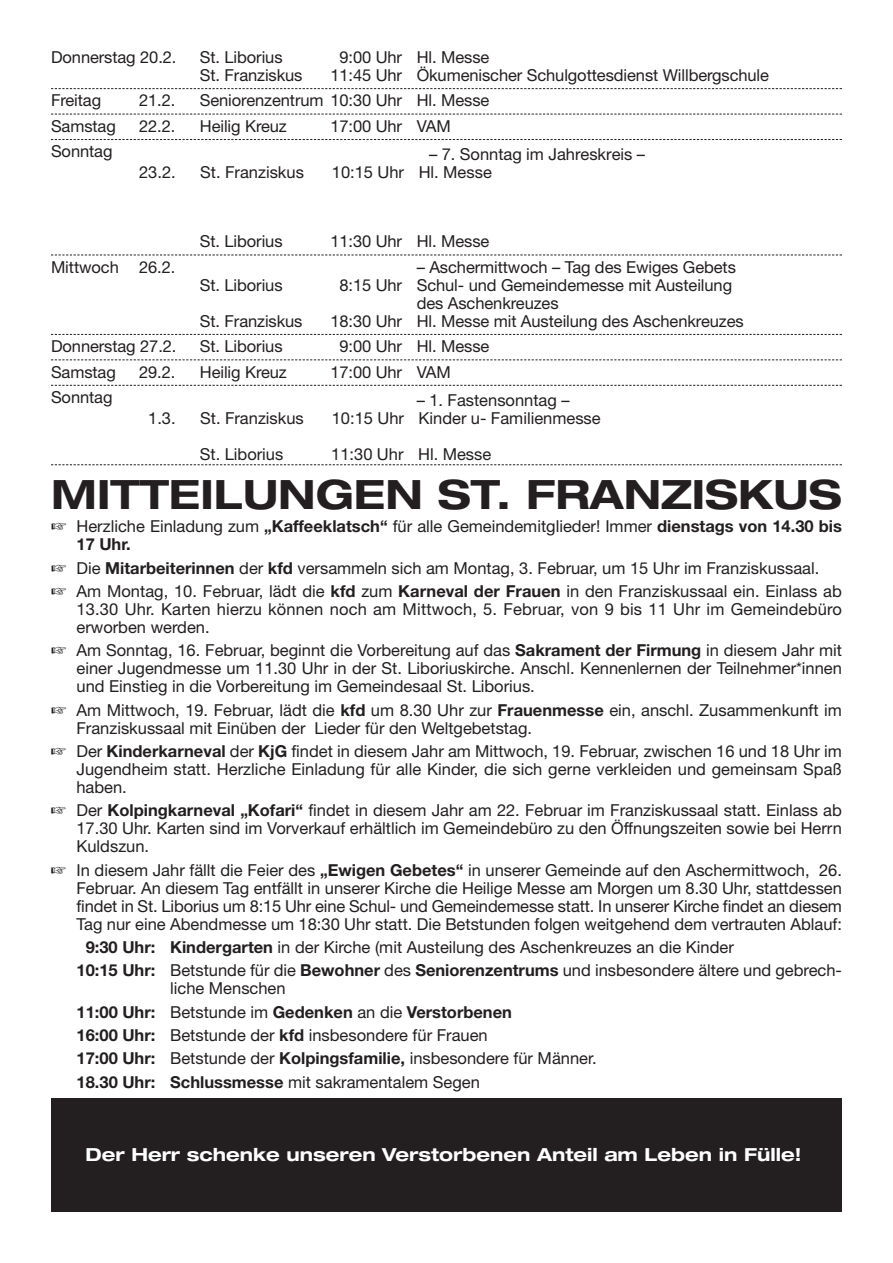
<style>
.page{position:relative;width:893px;height:1263px;background:#fff}
.page>*{position:absolute;margin:0;border:0;box-sizing:border-box;transform-origin:0 0}
.t1{font:700 expanded 40.5px "Helvetica Neue";color:#231f20}
.t2{font:700 expanded 18px "Helvetica Neue";color:#fff}
.t3{font:16.5px/18px "Helvetica Neue";color:#231f20}
.s1{font-weight:700}
</style>
<div class="page">
<div style="left:51px;top:1098px;width:791px;height:114px;background:#231f20"></div>
<svg style="left:51px;top:88px;width:791px;height:1px"></svg>
<svg style="left:51px;top:114px;width:791px;height:1px"></svg>
<svg style="left:51px;top:139px;width:791px;height:1px"></svg>
<svg style="left:51px;top:255px;width:791px;height:1px"></svg>
<svg style="left:51px;top:334px;width:791px;height:1px"></svg>
<svg style="left:51px;top:359px;width:791px;height:1px"></svg>
<svg style="left:51px;top:385px;width:791px;height:1px"></svg>
<svg style="left:51px;top:464px;width:791px;height:1px"></svg>
<p class="t3" style="left:51px;top:50px;width:127px">Donnerstag 20.2.</p>
<p class="t3" style="left:200px;top:50px;width:84px">St. Liborius</p>
<p class="t3" style="left:340px;top:50px;width:151px">9:00 Uhr Hl. Messe</p>
<p class="t3" style="left:200px;top:68px;width:104px">St. Franziskus</p>
<p class="t3" style="left:330px;top:68px;width:440px">11:45 Uhr Ökumenischer Schulgottesdienst Willbergschule</p>
<p class="t3" style="left:51px;top:93px;width:52px">Freitag</p>
<p class="t3" style="left:139px;top:93px;width:38px">21.2.</p>
<p class="t3" style="left:200px;top:93px;width:291px">Seniorenzentrum 10:30 Uhr Hl. Messe</p>
<p class="t3" style="left:51px;top:118px;width:66px">Samstag</p>
<p class="t3" style="left:139px;top:118px;width:38px">22.2.</p>
<p class="t3" style="left:200px;top:118px;width:89px">Heilig Kreuz</p>
<p class="t3" style="left:330px;top:118px;width:122px">17:00 Uhr VAM</p>
<p class="t3" style="left:51px;top:144px;width:63px">Sonntag</p>
<p class="t3" style="left:429px;top:147px;width:218px">– 7. Sonntag im Jahreskreis –</p>
<p class="t3" style="left:139px;top:165px;width:38px">23.2.</p>
<p class="t3" style="left:200px;top:165px;width:105px">St. Franziskus</p>
<p class="t3" style="left:332px;top:165px;width:161px">10:15 Uhr Hl. Messe</p>
<p class="t3" style="left:200px;top:234px;width:84px">St. Liborius</p>
<p class="t3" style="left:330px;top:234px;width:160px">11:30 Uhr Hl. Messe</p>
<p class="t3" style="left:51px;top:259px;width:126px">Mittwoch 26.2.</p>
<p class="t3" style="left:417px;top:259px;width:321px">– Aschermittwoch – Tag des Ewiges Gebets</p>
<p class="t3" style="left:200px;top:277px;width:84px">St. Liborius</p>
<p class="t3" style="left:417px;top:277px;width:317px;text-indent:-77px">8:15 Uhr Schul- und Gemeindemesse mit Austeilung des Aschenkreuzes</p>
<p class="t3" style="left:200px;top:313px;width:104px">St. Franziskus</p>
<p class="t3" style="left:330px;top:313px;width:415px">18:30 Uhr Hl. Messe mit Austeilung des Aschenkreuzes</p>
<p class="t3" style="left:51px;top:339px;width:127px">Donnerstag 27.2.</p>
<p class="t3" style="left:200px;top:339px;width:84px">St. Liborius</p>
<p class="t3" style="left:340px;top:339px;width:151px">9:00 Uhr Hl. Messe</p>
<p class="t3" style="left:51px;top:364px;width:66px">Samstag</p>
<p class="t3" style="left:139px;top:364px;width:38px">29.2.</p>
<p class="t3" style="left:200px;top:364px;width:89px">Heilig Kreuz</p>
<p class="t3" style="left:330px;top:364px;width:122px">17:00 Uhr VAM</p>
<p class="t3" style="left:51px;top:390px;width:63px">Sonntag</p>
<p class="t3" style="left:417px;top:392px;width:154px">– 1. Fastensonntag –</p>
<p class="t3" style="left:148px;top:410px;width:29px">1.3.</p>
<p class="t3" style="left:200px;top:410px;width:105px">St. Franziskus</p>
<p class="t3" style="left:332px;top:410px;width:270px">10:15 Uhr Kinder u- Familienmesse</p>
<p class="t3" style="left:200px;top:446px;width:85px">St. Liborius</p>
<p class="t3" style="left:331px;top:446px;width:161px">11:30 Uhr Hl. Messe</p>
<h1 class="t1" style="left:51px;top:480px;width:792px">MITTEILUNGEN ST. FRANZISKUS</h1>
<p class="t3" style="left:77px;top:519px;width:767px;text-indent:-25px">☞ Herzliche Einladung zum <span class="s1">„Kaffeeklatsch“</span> für alle Gemeindemitglieder! Immer <span class="s1">dienstags von 14.30 bis<br>17 Uhr.</span></p>
<p class="t3" style="left:51px;top:558px;width:792px;line-height:23.2px">☞ Die <span class="s1">Mitarbeiterinnen</span> der <span class="s1">kfd</span> versammeln sich am Montag, 3. Februar, um 15 Uhr im Franziskussaal.<br>☞ Am Montag, 10. Februar, lädt die <span class="s1">kfd</span> zum <span class="s1">Karneval der Frauen</span> in den Franziskussaal ein. Einlass ab</p>
<p class="t3" style="left:77px;top:602px;width:767px">13.30 Uhr. Karten hierzu können noch am Mittwoch, 5. Februar, von 9 bis 11 Uhr im Gemeindebüro erworben werden.</p>
<p class="t3" style="left:77px;top:643px;width:767px;text-align:justify;text-indent:-26px">☞ Am Sonntag, 16. Februar, beginnt die Vorbereitung auf das <span class="s1">Sakrament der Firmung</span> in diesem Jahr mit einer Jugendmesse um 11.30 Uhr in der St. Liboriuskirche. Anschl. Kennenlernen der Teilnehmer*innen und Einstieg in die Vorbereitung im Gemeindesaal St. Liborius.</p>
<p class="t3" style="left:76px;top:702px;width:767px;text-indent:-25px">☞ Am Mittwoch, 19. Februar, lädt die <span class="s1">kfd</span> um 8.30 Uhr zur <span class="s1">Frauenmesse</span> ein, anschl. Zusammenkunft im<br>Franziskussaal mit Einüben der Lieder für den Weltgebetstag.</p>
<p class="t3" style="left:76px;top:744px;width:767px;text-align:justify;text-indent:-25px">☞ Der <span class="s1">Kinderkarneval</span> der <span class="s1">KjG</span> findet in diesem Jahr am Mittwoch, 19. Februar, zwischen 16 und 18 Uhr im Jugendheim statt. Herzliche Einladung für alle Kinder, die sich gerne verkleiden und gemeinsam Spaß haben.</p>
<p class="t3" style="left:76px;top:803px;width:767px;text-align:justify;text-indent:-26px">☞ Der <span class="s1">Kolpingkarneval „Kofari“</span> findet in diesem Jahr am 22. Februar im Franziskussaal statt. Einlass ab 17.30 Uhr. Karten sind im Vorverkauf erhältlich im Gemeindebüro zu den Öffnungszeiten sowie bei Herrn Kuldszun.</p>
<p class="t3" style="left:76px;top:862px;width:767px;text-align:justify;text-indent:-26px">☞ In diesem Jahr fällt die Feier des <span class="s1">„Ewigen Gebetes“</span> in unserer Gemeinde auf den Aschermittwoch, 26.<br>Februar. An diesem Tag entfällt in unserer Kirche die Heilige Messe am Morgen um 8.30 Uhr, stattdessen findet in St. Liborius um 8:15 Uhr eine Schul- und Gemeindemesse statt. In unserer Kirche findet an diesem Tag nur eine Abendmesse um 18:30 Uhr statt. Die Betstunden folgen weitgehend dem vertrauten Ablauf:</p>
<p class="t3" style="left:77px;top:937px;width:767px;line-height:23.2px;text-indent:9px"><span class="s1">9:30 Uhr: Kindergarten</span> in der Kirche (mit Austeilung des Aschenkreuzes an die Kinder<br><span class="s1">10:15 Uhr:</span> Betstunde für die <span class="s1">Bewohner</span> des <span class="s1">Seniorenzentrums</span> und insbesondere ältere und gebrech-</p>
<p class="t3" style="left:77px;top:978px;width:521px;line-height:23.2px;text-indent:94px">liche Menschen<br><span class="s1">11:00 Uhr:</span> Betstunde im <span class="s1">Gedenken</span> an die <span class="s1">Verstorbenen<br>16:00 Uhr:</span> Betstunde der <span class="s1">kfd</span> insbesondere für Frauen<br><span class="s1">17:00 Uhr:</span> Betstunde der <span class="s1">Kolpingsfamilie,</span> insbesondere für Männer.<br><span class="s1">18.30 Uhr: Schlussmesse</span> mit sakramentalem Segen</p>
<p class="t2" style="left:85px;top:1148px;width:717px">Der Herr schenke unseren Verstorbenen Anteil am Leben in Fülle!</p>
</div>
